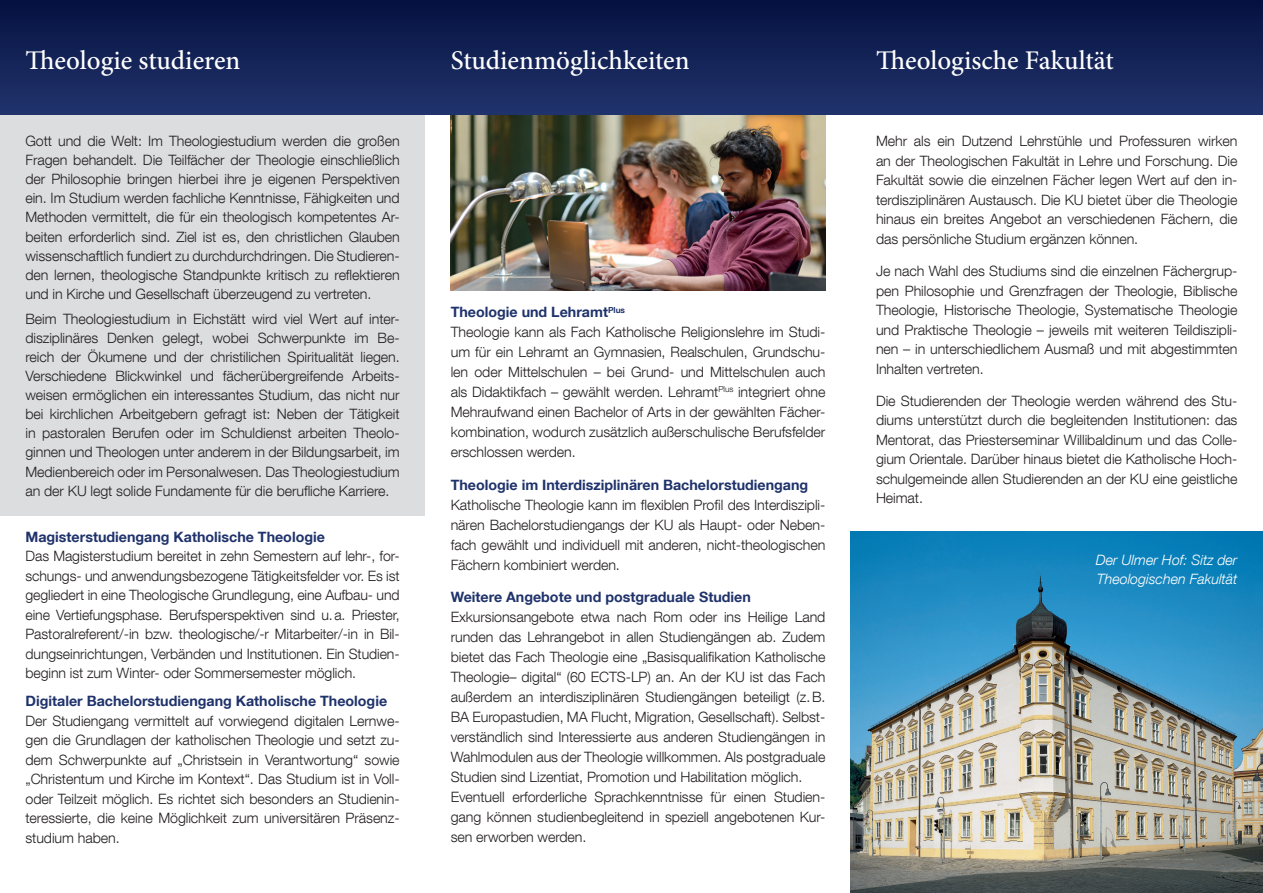
<style>
.page{position:relative;width:1263px;height:893px;background:#fff}
.page>*{position:absolute;margin:0;border:0;box-sizing:border-box;transform-origin:0 0}
.t1{font:500 27px "Minion Pro";color:#fff}
.t2{font:300 14.25px/19.5px "Helvetica Neue LT Com";letter-spacing:-.005em;color:#231f20;text-align:justify}
.t3{font:700 14.25px "Helvetica Neue LT Com";color:#1f326b}
.t4{font:italic 300 14.25px/19.5px "Helvetica Neue LT Com";color:#fff}
.s1{font-weight:700;color:#1f326b}
</style>
<div class="page">
<img style="left:451px;top:115px;width:374px;height:175px">
<div style="left:0;top:115px;width:425px;height:400px;background:#dcdddf"></div>
<div style="left:0;top:0;width:1263px;height:115px;background:linear-gradient(to bottom,#051140,#21346d)"></div>
<img style="left:850px;top:531px;width:413px;height:362px">
<h1 class="t1" style="left:26px;top:43px;width:216px">Theologie studieren</h1>
<h1 class="t1" style="left:451px;top:43px;width:240px">Studienmöglichkeiten</h1>
<h1 class="t1" style="left:876px;top:43px;width:239px">Theologische Fakultät</h1>
<p class="t2" style="left:25px;top:131px;width:376px;line-height:19px">Gott und die Welt: Im Theologiestudium werden die großen Fragen behandelt. Die Teilfächer der Theologie einschließlich der Philosophie bringen hierbei ihre je eigenen Perspektiven ein. Im Studium werden fachliche Kenntnisse, Fähigkeiten und Methoden vermittelt, die für ein theologisch kompetentes Ar&shy;beiten erforderlich sind. Ziel ist es, den christlichen Glauben wissenschaftlich fundiert zu durchdurchdringen. Die Studieren&shy;den lernen, theologische Standpunkte kritisch zu reflektieren und in Kirche und Gesellschaft überzeugend zu vertreten.</p>
<p class="t2" style="left:25px;top:309px;width:376px;line-height:19px">Beim Theologiestudium in Eichstätt wird viel Wert auf inter&shy;disziplinäres Denken gelegt, wobei Schwerpunkte im Be&shy;reich der Ökumene und der christilichen Spiritualität liegen.<br>Verschiedene Blickwinkel und fächerübergreifende Arbeits&shy;weisen ermöglichen ein interessantes Studium, das nicht nur bei kirchlichen Arbeitgebern gefragt ist: Neben der Tätigkeit in pastoralen Berufen oder im Schuldienst arbeiten Theolo&shy;ginnen und Theologen unter anderem in der Bildungsarbeit, im Medienbereich oder im Personalwesen. Das Theologiestudium an der KU legt solide Fundamente für die berufliche Karriere.</p>
<p class="t3" style="left:25px;top:528px;width:301px">Magisterstudiengang Katholische Theologie</p>
<p class="t2" style="left:26px;top:546px;width:376px">Das Magisterstudium bereitet in zehn Semestern auf lehr-, for&shy;schungs- und anwendungsbezogene Tätigkeitsfelder vor. Es ist gegliedert in eine Theologische Grundlegung, eine Aufbau- und eine Vertiefungsphase. Berufsperspektiven sind u.a. Priester, Pastoralreferent/-in bzw. theologische/-r Mitarbeiter/-in in Bil&shy;dungseinrichtungen, Verbänden und Institutionen. Ein Studien&shy;beginn ist zum Winter- oder Sommersemester möglich.</p>
<p class="t3" style="left:26px;top:692px;width:363px">Digitaler Bachelorstudiengang Katholische Theologie</p>
<p class="t2" style="left:26px;top:711px;width:376px">Der Studiengang vermittelt auf vorwiegend digitalen Lernwe&shy;gen die Grundlagen der katholischen Theologie und setzt zu&shy;dem Schwerpunkte auf „Christsein in Verantwortung“ sowie „Christentum und Kirche im Kontext“. Das Studium ist in Voll&shy;oder Teilzeit möglich. Es richtet sich besonders an Studienin&shy;teressierte, die keine Möglichkeit zum universitären Präsenz&shy;studium haben.</p>
<p class="t2" style="left:451px;top:302px;width:376px;line-height:20px;text-align:left"><span class="s1">Theologie und Lehramt</span><sup>Plus<br></sup>Theologie kann als Fach Katholische Religionslehre im Studi&shy;um für ein Lehramt an Gymnasien, Realschulen, Grundschu&shy;len oder Mittelschulen – bei Grund- und Mittelschulen auch als Didaktikfach – gewählt werden. Lehramt<sup>Plus</sup> integriert ohne Mehraufwand einen Bachelor of Arts in der gewählten Fächer&shy;kombination, wodurch zusätzlich außerschulische Berufsfelder erschlossen werden.</p>
<p class="t3" style="left:451px;top:476px;width:359px">Theologie im Interdisziplinären Bachelorstudiengang</p>
<p class="t2" style="left:451px;top:494px;width:376px;line-height:20px">Katholische Theologie kann im flexiblen Profil des Interdiszipli&shy;nären Bachelorstudiengangs der KU als Haupt- oder Neben&shy;fach gewählt und individuell mit anderen, nicht-theologischen Fächern kombiniert werden.</p>
<p class="t3" style="left:451px;top:588px;width:302px">Weitere Angebote und postgraduale Studien</p>
<p class="t2" style="left:451px;top:607px;width:376px;line-height:20px;text-align:left">Exkursionsangebote etwa nach Rom oder ins Heilige Land runden das Lehrangebot in allen Studiengängen ab. Zudem bietet das Fach Theologie eine „Basisqualifikation Katholische Theologie– digital“ (60 ECTS-LP) an. An der KU ist das Fach außerdem an interdisziplinären Studiengängen beteiligt (z.B.<br>BA Europastudien, MA Flucht, Migration, Gesellschaft). Selbst&shy;verständlich sind Interessierte aus anderen Studiengängen in Wahlmodulen aus der Theologie willkommen. Als postgraduale Studien sind Lizentiat, Promotion und Habilitation möglich.<br>Eventuell erforderliche Sprachkenntnisse für einen Studien&shy;gang können studienbegleitend in speziell angebotenen Kur&shy;sen erworben werden.</p>
<p class="t2" style="left:876px;top:131px;width:363px">Mehr als ein Dutzend Lehrstühle und Professuren wirken an der Theologischen Fakultät in Lehre und Forschung. Die Fakultät sowie die einzelnen Fächer legen Wert auf den in&shy;terdisziplinären Austausch. Die KU bietet über die Theologie hinaus ein breites Angebot an verschiedenen Fächern, die das persönliche Studium ergänzen können.</p>
<p class="t2" style="left:876px;top:261px;width:363px">Je nach Wahl des Studiums sind die einzelnen Fächergrup&shy;pen Philosophie und Grenzfragen der Theologie, Biblische Theologie, Historische Theologie, Systematische Theologie und Praktische Theologie – jeweils mit weiteren Teildiszipli&shy;nen – in unterschiedlichem Ausmaß und mit abgestimmten Inhalten vertreten.</p>
<p class="t2" style="left:876px;top:391px;width:363px">Die Studierenden der Theologie werden während des Stu&shy;diums unterstützt durch die begleitenden Institutionen: das Mentorat, das Priesterseminar Willibaldinum und das Colle&shy;gium Orientale. Darüber hinaus bietet die Katholische Hoch&shy;schulgemeinde allen Studierenden an der KU eine geistliche Heimat.</p>
<p class="t4" style="left:1096px;top:550px;width:143px">Der Ulmer Hof: Sitz der<br>Theologischen Fakultät</p>
</div>
